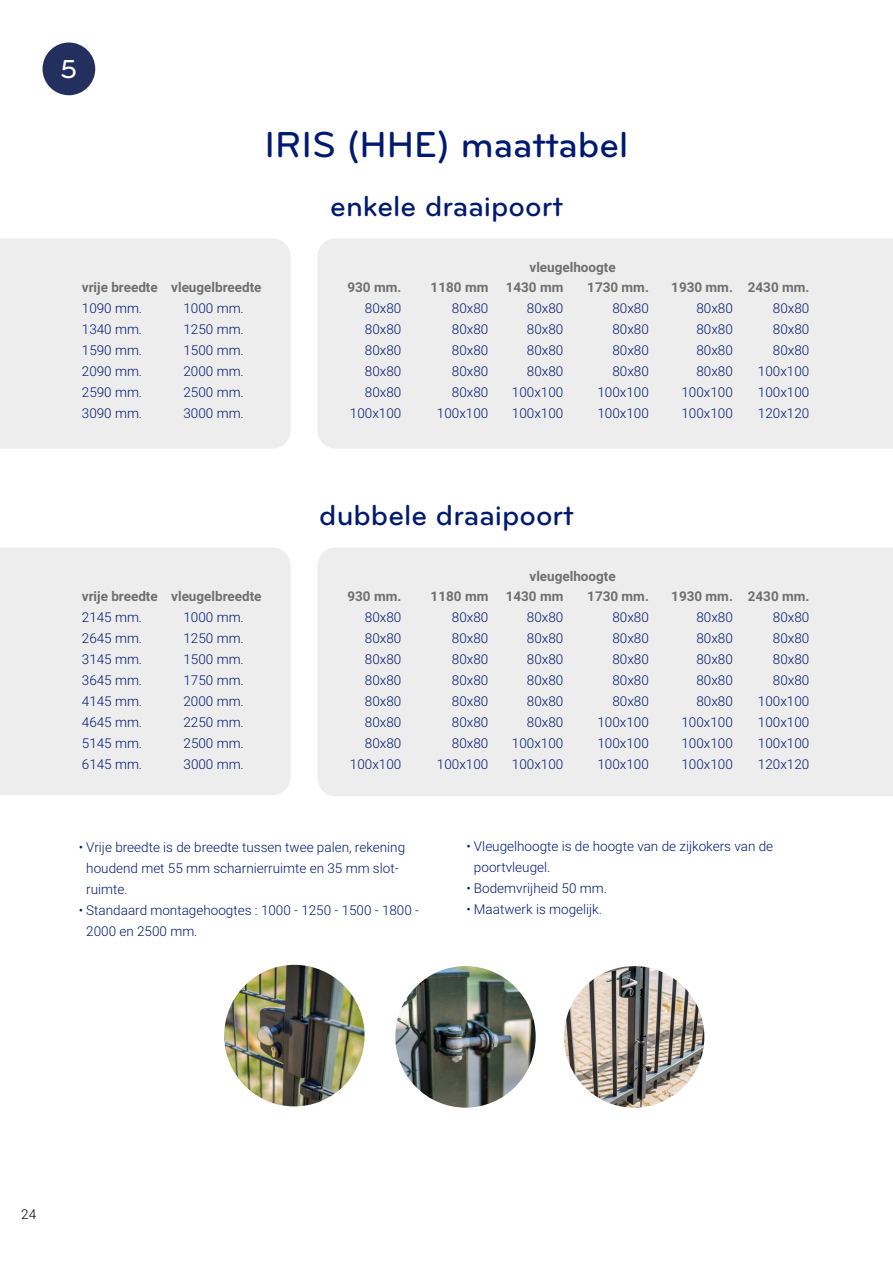
<style>
.page{position:relative;width:893px;height:1263px;background:#fff}
.page>*{position:absolute;margin:0;border:0;box-sizing:border-box;transform-origin:0 0}
.t1{font:500 37.5px "Bryant Pro";color:#001a70}
.t2{font:500 30px "Bryant Pro";color:#001a70}
.t3{font:500 27px "Bryant Pro";color:#fff}
.t4{font:300 13.5px/21px "Roboto";color:#001a70}
.t5{font:700 13.5px "Roboto";color:#706f6f}
.t6{font:300 13.5px "Roboto";color:#000}
</style>
<div class="page">
<div style="left:318px;top:239px;width:575px;height:210px;background:#ededed"></div>
<div style="left:318px;top:548px;width:575px;height:248px;background:#ededed"></div>
<div style="left:0;top:239px;width:291px;height:210px;background:#ededed"></div>
<div style="left:0;top:548px;width:291px;height:247px;background:#ededed"></div>
<img style="left:395px;top:966px;width:141px;height:142px">
<img style="left:224px;top:965px;width:141px;height:141px">
<img style="left:564px;top:966px;width:140px;height:142px">
<div style="left:43px;top:43px;width:52px;height:52px;background:#232f5e;border-radius:50%"></div>
<h3 class="t3" style="left:60px;top:54px;width:19px">5</h3>
<h1 class="t1" style="left:265px;top:124px;width:365px">IRIS (HHE) maattabel</h1>
<h2 class="t2" style="left:330px;top:191px;width:234px">enkele draaipoort</h2>
<p class="t5" style="left:529px;top:258px;width:88px">vleugelhoogte</p>
<p class="t5" style="left:82px;top:277px;width:181px">vrije breedte vleugelbreedte</p>
<p class="t5" style="left:347px;top:277px;width:55px">930 mm.</p>
<p class="t5" style="left:431px;top:277px;width:59px">1180 mm</p>
<p class="t5" style="left:506px;top:277px;width:59px">1430 mm</p>
<p class="t5" style="left:587px;top:277px;width:63px">1730 mm.</p>
<p class="t5" style="left:671px;top:277px;width:140px">1930 mm. 2430 mm.</p>
<p class="t4" style="left:82px;top:297px;width:62px">1090 mm.</p>
<p class="t4" style="left:183px;top:297px;width:62px">1000 mm.</p>
<p class="t4" style="left:365px;top:297px;width:38px">80x80</p>
<p class="t4" style="left:452px;top:297px;width:38px">80x80</p>
<p class="t4" style="left:527px;top:297px;width:38px">80x80</p>
<p class="t4" style="left:612px;top:297px;width:38px">80x80</p>
<p class="t4" style="left:696px;top:297px;width:38px">80x80</p>
<p class="t4" style="left:773px;top:297px;width:38px">80x80</p>
<p class="t4" style="left:82px;top:318px;width:62px">1340 mm.</p>
<p class="t4" style="left:183px;top:318px;width:62px">1250 mm.</p>
<p class="t4" style="left:365px;top:318px;width:38px">80x80</p>
<p class="t4" style="left:452px;top:318px;width:38px">80x80</p>
<p class="t4" style="left:527px;top:318px;width:38px">80x80</p>
<p class="t4" style="left:612px;top:318px;width:38px">80x80</p>
<p class="t4" style="left:696px;top:318px;width:38px">80x80</p>
<p class="t4" style="left:773px;top:318px;width:38px">80x80</p>
<p class="t4" style="left:82px;top:339px;width:62px">1590 mm.</p>
<p class="t4" style="left:183px;top:339px;width:62px">1500 mm.</p>
<p class="t4" style="left:365px;top:339px;width:38px">80x80</p>
<p class="t4" style="left:452px;top:339px;width:38px">80x80</p>
<p class="t4" style="left:527px;top:339px;width:38px">80x80</p>
<p class="t4" style="left:612px;top:339px;width:38px">80x80</p>
<p class="t4" style="left:696px;top:339px;width:38px">80x80</p>
<p class="t4" style="left:773px;top:339px;width:38px">80x80</p>
<p class="t4" style="left:82px;top:360px;width:62px">2090 mm.</p>
<p class="t4" style="left:183px;top:360px;width:62px">2000 mm.</p>
<p class="t4" style="left:365px;top:360px;width:38px">80x80</p>
<p class="t4" style="left:452px;top:360px;width:38px">80x80</p>
<p class="t4" style="left:527px;top:360px;width:38px">80x80</p>
<p class="t4" style="left:612px;top:360px;width:38px">80x80</p>
<p class="t4" style="left:696px;top:360px;width:38px">80x80</p>
<p class="t4" style="left:758px;top:360px;width:53px">100x100</p>
<p class="t4" style="left:82px;top:381px;width:62px">2590 mm.</p>
<p class="t4" style="left:183px;top:381px;width:62px">2500 mm.</p>
<p class="t4" style="left:365px;top:381px;width:38px">80x80</p>
<p class="t4" style="left:452px;top:381px;width:38px">80x80</p>
<p class="t4" style="left:512px;top:381px;width:53px">100x100</p>
<p class="t4" style="left:597px;top:381px;width:53px">100x100</p>
<p class="t4" style="left:681px;top:381px;width:53px">100x100</p>
<p class="t4" style="left:758px;top:381px;width:53px">100x100</p>
<p class="t4" style="left:82px;top:402px;width:62px">3090 mm.</p>
<p class="t4" style="left:183px;top:402px;width:62px">3000 mm.</p>
<p class="t4" style="left:350px;top:402px;width:53px">100x100</p>
<p class="t4" style="left:437px;top:402px;width:53px">100x100</p>
<p class="t4" style="left:512px;top:402px;width:53px">100x100</p>
<p class="t4" style="left:597px;top:402px;width:53px">100x100</p>
<p class="t4" style="left:681px;top:402px;width:53px">100x100</p>
<p class="t4" style="left:758px;top:402px;width:53px">120x120</p>
<h2 class="t2" style="left:319px;top:499px;width:256px">dubbele draaipoort</h2>
<p class="t5" style="left:529px;top:567px;width:88px">vleugelhoogte</p>
<p class="t5" style="left:82px;top:586px;width:181px">vrije breedte vleugelbreedte</p>
<p class="t5" style="left:347px;top:586px;width:55px">930 mm.</p>
<p class="t5" style="left:431px;top:586px;width:59px">1180 mm</p>
<p class="t5" style="left:506px;top:586px;width:59px">1430 mm</p>
<p class="t5" style="left:587px;top:586px;width:63px">1730 mm.</p>
<p class="t5" style="left:671px;top:586px;width:140px">1930 mm. 2430 mm.</p>
<p class="t4" style="left:82px;top:606px;width:62px">2145 mm.</p>
<p class="t4" style="left:183px;top:606px;width:62px">1000 mm.</p>
<p class="t4" style="left:365px;top:606px;width:38px">80x80</p>
<p class="t4" style="left:452px;top:606px;width:38px">80x80</p>
<p class="t4" style="left:527px;top:606px;width:38px">80x80</p>
<p class="t4" style="left:612px;top:606px;width:38px">80x80</p>
<p class="t4" style="left:696px;top:606px;width:38px">80x80</p>
<p class="t4" style="left:773px;top:606px;width:38px">80x80</p>
<p class="t4" style="left:82px;top:627px;width:62px">2645 mm.</p>
<p class="t4" style="left:183px;top:627px;width:62px">1250 mm.</p>
<p class="t4" style="left:365px;top:627px;width:38px">80x80</p>
<p class="t4" style="left:452px;top:627px;width:38px">80x80</p>
<p class="t4" style="left:527px;top:627px;width:38px">80x80</p>
<p class="t4" style="left:612px;top:627px;width:38px">80x80</p>
<p class="t4" style="left:696px;top:627px;width:38px">80x80</p>
<p class="t4" style="left:773px;top:627px;width:38px">80x80</p>
<p class="t4" style="left:82px;top:648px;width:62px">3145 mm.</p>
<p class="t4" style="left:183px;top:648px;width:62px">1500 mm.</p>
<p class="t4" style="left:365px;top:648px;width:38px">80x80</p>
<p class="t4" style="left:452px;top:648px;width:38px">80x80</p>
<p class="t4" style="left:527px;top:648px;width:38px">80x80</p>
<p class="t4" style="left:612px;top:648px;width:38px">80x80</p>
<p class="t4" style="left:696px;top:648px;width:38px">80x80</p>
<p class="t4" style="left:773px;top:648px;width:38px">80x80</p>
<p class="t4" style="left:82px;top:669px;width:62px">3645 mm.</p>
<p class="t4" style="left:183px;top:669px;width:62px">1750 mm.</p>
<p class="t4" style="left:365px;top:669px;width:38px">80x80</p>
<p class="t4" style="left:452px;top:669px;width:38px">80x80</p>
<p class="t4" style="left:527px;top:669px;width:38px">80x80</p>
<p class="t4" style="left:612px;top:669px;width:38px">80x80</p>
<p class="t4" style="left:696px;top:669px;width:38px">80x80</p>
<p class="t4" style="left:773px;top:669px;width:38px">80x80</p>
<p class="t4" style="left:82px;top:690px;width:62px">4145 mm.</p>
<p class="t4" style="left:183px;top:690px;width:62px">2000 mm.</p>
<p class="t4" style="left:365px;top:690px;width:38px">80x80</p>
<p class="t4" style="left:452px;top:690px;width:38px">80x80</p>
<p class="t4" style="left:527px;top:690px;width:38px">80x80</p>
<p class="t4" style="left:612px;top:690px;width:38px">80x80</p>
<p class="t4" style="left:696px;top:690px;width:38px">80x80</p>
<p class="t4" style="left:758px;top:690px;width:53px">100x100</p>
<p class="t4" style="left:82px;top:711px;width:62px">4645 mm.</p>
<p class="t4" style="left:183px;top:711px;width:62px">2250 mm.</p>
<p class="t4" style="left:365px;top:711px;width:38px">80x80</p>
<p class="t4" style="left:452px;top:711px;width:38px">80x80</p>
<p class="t4" style="left:527px;top:711px;width:38px">80x80</p>
<p class="t4" style="left:597px;top:711px;width:53px">100x100</p>
<p class="t4" style="left:681px;top:711px;width:53px">100x100</p>
<p class="t4" style="left:758px;top:711px;width:53px">100x100</p>
<p class="t4" style="left:82px;top:732px;width:62px">5145 mm.</p>
<p class="t4" style="left:184px;top:732px;width:62px">2500 mm.</p>
<p class="t4" style="left:365px;top:732px;width:38px">80x80</p>
<p class="t4" style="left:452px;top:732px;width:38px">80x80</p>
<p class="t4" style="left:512px;top:732px;width:53px">100x100</p>
<p class="t4" style="left:597px;top:732px;width:53px">100x100</p>
<p class="t4" style="left:681px;top:732px;width:53px">100x100</p>
<p class="t4" style="left:758px;top:732px;width:53px">100x100</p>
<p class="t4" style="left:82px;top:753px;width:62px">6145 mm.</p>
<p class="t4" style="left:184px;top:753px;width:62px">3000 mm.</p>
<p class="t4" style="left:350px;top:753px;width:53px">100x100</p>
<p class="t4" style="left:437px;top:753px;width:53px">100x100</p>
<p class="t4" style="left:512px;top:753px;width:53px">100x100</p>
<p class="t4" style="left:597px;top:753px;width:53px">100x100</p>
<p class="t4" style="left:681px;top:753px;width:53px">100x100</p>
<p class="t4" style="left:758px;top:753px;width:53px">120x120</p>
<p class="t4" style="left:86px;top:836px;width:320px;text-indent:-8px">• Vrije breedte is de breedte tussen twee palen, rekening houdend met 55 mm scharnierruimte en 35 mm slot&shy;ruimte.</p>
<p class="t4" style="left:86px;top:899px;width:334px;text-indent:-8px">• Standaard montagehoogtes : 1000 - 1250 - 1500 - 1800 -<br>2000 en 2500 mm.</p>
<p class="t4" style="left:474px;top:835px;width:301px;text-indent:-8px">• Vleugelhoogte is de hoogte van de zijkokers van de poortvleugel.</p>
<p class="t4" style="left:466px;top:877px;width:142px">• Bodemvrijheid 50 mm.</p>
<p class="t4" style="left:466px;top:898px;width:137px">• Maatwerk is mogelijk.</p>
<p class="t6" style="left:21px;top:1204px;width:16px">24</p>
</div>
